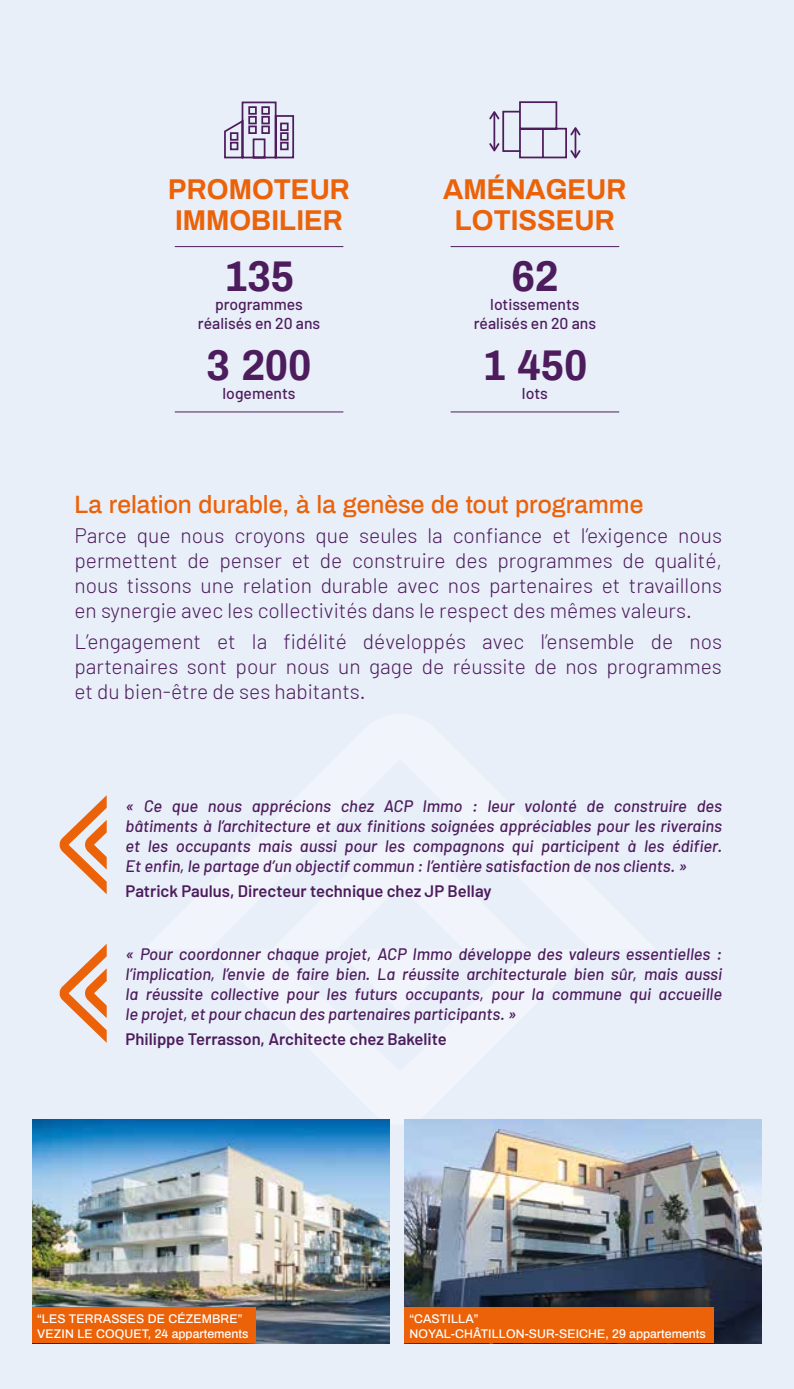
<style>
.page{position:relative;width:794px;height:1389px;background:#e8eff9}
.page>*{position:absolute;margin:0;border:0;box-sizing:border-box;transform-origin:0 0}
.t1{font:700 42px "Archivo";color:#4d1c5c}
.t2{font:700 28px/31.5px "Archivo";color:#eb6209;text-align:center}
.t3{font:500 24.5px "Archivo";color:#eb6209}
.t4{font:300 21px/25.2px "Barlow";color:#4d1c5c;text-align:justify}
.t5{font:italic 500 16.62px/19.9px "Barlow";color:#4d1c5c;text-align:justify}
.t6{font:600 16.62px "Barlow";color:#4d1c5c}
.t7{font:500 15.75px/18.9px "Barlow";color:#4d1c5c;text-align:center}
.t8{font:500 12.25px/14.7px "Archivo";letter-spacing:.01em;color:#fff}
</style>
<div class="page">
<svg style="left:209px;top:1119px;width:381px;height:7px"></svg>
<hr style="left:175px;top:412px;width:168px;height:1px;background:#4d1c5c">
<hr style="left:175px;top:246px;width:168px;height:1px;background:#4d1c5c">
<hr style="left:451px;top:412px;width:168px;height:1px;background:#4d1c5c">
<hr style="left:451px;top:246px;width:168px;height:1px;background:#4d1c5c">
<img style="left:404px;top:1120px;width:357px;height:223px">
<img style="left:32px;top:1120px;width:357px;height:223px">
<div style="left:32px;top:1308px;width:224px;height:35px;background:#eb6209"></div>
<div style="left:404px;top:1308px;width:310px;height:35px;background:#eb6209"></div>
<svg style="left:224px;top:101px;width:71px;height:58px"></svg>
<svg style="left:489px;top:101px;width:91px;height:58px"></svg>
<svg style="left:59px;top:795px;width:48px;height:99px"></svg>
<svg style="left:59px;top:944px;width:48px;height:99px"></svg>
<h2 class="t2" style="left:168px;top:173px;width:183px;text-align:left">PROMOTEUR<br>IMMOBILIER</h2>
<h1 class="t1" style="left:224px;top:247px;width:72px">135</h1>
<p class="t7" style="left:198px;top:294px;width:124px">programmes réalisés en 20 ans</p>
<h1 class="t1" style="left:206px;top:336px;width:107px">3 200</h1>
<p class="t7" style="left:222px;top:383px;width:75px">logements</p>
<h2 class="t2" style="left:443px;top:173px;width:185px">AMÉNAGEUR<br>LOTISSEUR</h2>
<h1 class="t1" style="left:511px;top:247px;width:48px">62</h1>
<p class="t7" style="left:474px;top:294px;width:124px">lotissements réalisés en 20 ans</p>
<h1 class="t1" style="left:482px;top:336px;width:107px">1 450</h1>
<p class="t7" style="left:522px;top:383px;width:27px">lots</p>
<h3 class="t3" style="left:74px;top:487px;width:570px">La relation durable, à la genèse de tout programme</h3>
<p class="t4" style="left:74px;top:522px;width:649px">Parce que nous croyons que seules la confiance et l’exigence nous permettent de penser et de construire des programmes de qualité, nous tissons une relation durable avec nos partenaires et travaillons en synergie avec les collectivités dans le respect des mêmes valeurs.</p>
<p class="t4" style="left:74px;top:628px;width:649px">L’engagement et la fidélité développés avec l’ensemble de nos partenaires sont pour nous un gage de réussite de nos programmes et du bien-être de ses habitants.</p>
<p class="t5" style="left:126px;top:796px;width:598px">« Ce que nous apprécions chez ACP Immo : leur volonté de construire des bâtiments à l’architecture et aux finitions soignées appréciables pour les riverains et les occupants mais aussi pour les compagnons qui participent à les édifier.<br>Et enfin, le partage d’un objectif commun : l’entière satisfaction de nos clients. »</p>
<p class="t6" style="left:126px;top:880px;width:367px">Patrick Paulus, Directeur technique chez JP Bellay</p>
<p class="t5" style="left:126px;top:944px;width:598px">« Pour coordonner chaque projet, ACP Immo développe des valeurs essentielles : l’implication, l’envie de faire bien. La réussite architecturale bien sûr, mais aussi la réussite collective pour les futurs occupants, pour la commune qui accueille le projet, et pour chacun des partenaires participants. »</p>
<p class="t6" style="left:126px;top:1029px;width:323px">Philippe Terrasson, Architecte chez Bakelite</p>
<p class="t8" style="left:37px;top:1311px;width:213px">“LES TERRASSES DE CÉZEMBRE”<br>VEZIN LE COQUET, 24 appartements</p>
<p class="t8" style="left:409px;top:1311px;width:298px">“CASTILLA”<br>NOYAL-CHÂTILLON-SUR-SEICHE, 29 appartements</p>
</div>
